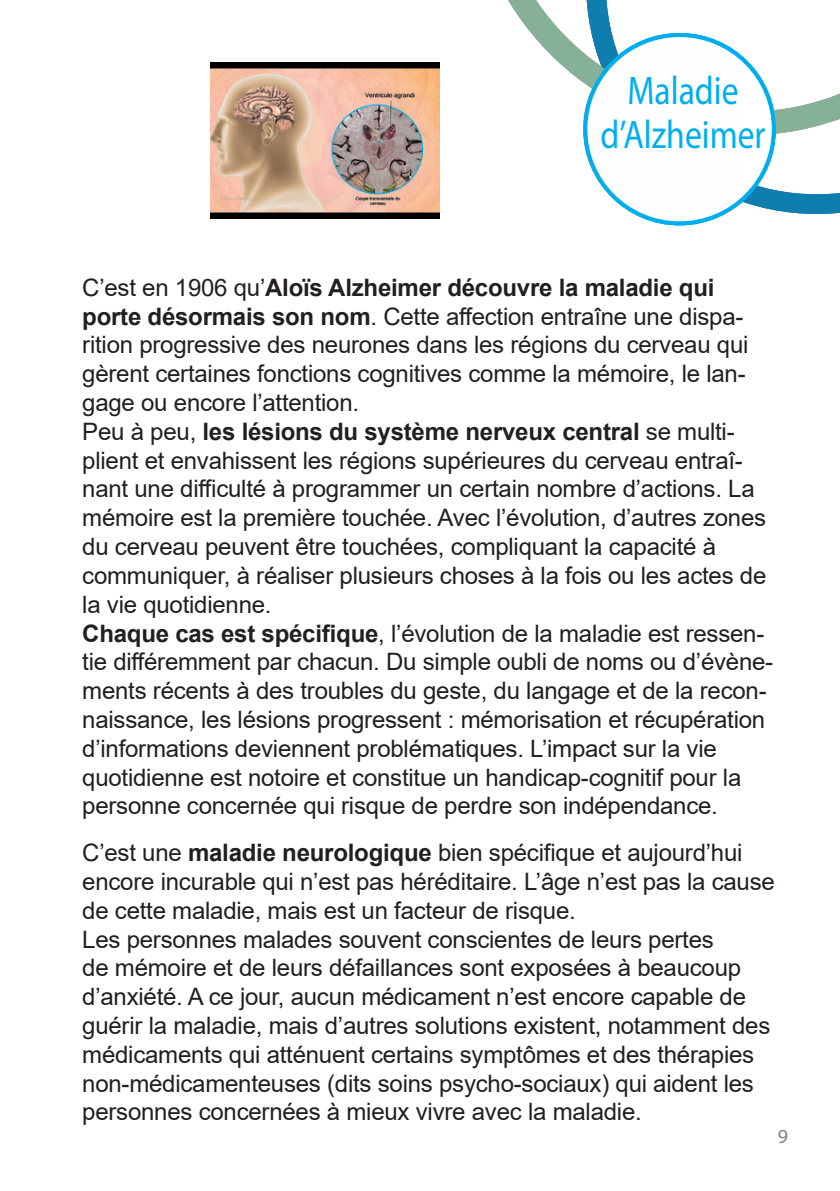
<style>
.page{position:relative;width:840px;height:1191px;background:#fff}
.page>*{position:absolute;margin:0;border:0;box-sizing:border-box;transform-origin:0 0}
.t1{font:40px/44px "Myriad Pro";color:#00aeef;text-align:center;scale:.84 1}
.t2{font:24px/28.8px "Arial";letter-spacing:-.01em;color:#231f20}
.t3{font:20px "Myriad Pro";color:#808285}
.s1{font-weight:700}
</style>
<div class="page">
<img style="left:210px;top:63px;width:229px;height:156px">
<svg style="left:584px;top:147px;width:255px;height:69px"></svg>
<svg style="left:508px;top:0;width:331px;height:147px"></svg>
<div style="left:585px;top:35px;width:188px;height:188px;background:#fefefe;border-radius:94px"></div>
<div style="left:583px;top:33px;width:192px;height:192px;border:4px solid #00aeef;border-radius:50%"></div>
<h1 class="t1" style="left:600px;top:68px;width:198px">Maladie d’Alzheimer</h1>
<p class="t2" style="left:82px;top:273px;width:692px">C’est en 1906 qu’<span class="s1">Aloïs Alzheimer découvre la maladie qui porte désormais son nom</span>. Cette affection entraîne une dispa&shy;rition progressive des neurones dans les régions du cerveau qui gèrent certaines fonctions cognitives comme la mémoire, le lan&shy;gage ou encore l’attention.<br>Peu à peu, <span class="s1">les lésions du système nerveux central</span> se multi&shy;plient et envahissent les régions supérieures du cerveau entraî&shy;nant une difficulté à programmer un certain nombre d’actions. La mémoire est la première touchée. Avec l’évolution, d’autres zones du cerveau peuvent être touchées, compliquant la capacité à communiquer, à réaliser plusieurs choses à la fois ou les actes de la vie quotidienne.<br><span class="s1">Chaque cas est spécifique</span>, l’évolution de la maladie est ressen&shy;tie différemment par chacun. Du simple oubli de noms ou d’évène&shy;ments récents à des troubles du geste, du langage et de la recon&shy;naissance, les lésions progressent : mémorisation et récupération d’informations deviennent problématiques. L’impact sur la vie quotidienne est notoire et constitue un handicap-cognitif pour la personne concernée qui risque de perdre son indépendance.</p>
<p class="t2" style="left:82px;top:838px;width:693px">C’est une <span class="s1">maladie neurologique</span> bien spécifique et aujourd’hui encore incurable qui n’est pas héréditaire. L’âge n’est pas la cause de cette maladie, mais est un facteur de risque.<br>Les personnes malades souvent conscientes de leurs pertes<br>de mémoire et de leurs défaillances sont exposées à beaucoup d’anxiété. A ce jour, aucun médicament n’est encore capable de guérir la maladie, mais d’autres solutions existent, notamment des médicaments qui atténuent certains symptômes et des thérapies non-médicamenteuses (dits soins psycho-sociaux) qui aident les personnes concernées à mieux vivre avec la maladie.</p>
<p class="t3" style="left:777px;top:1124px;width:12px">9</p>
</div>
